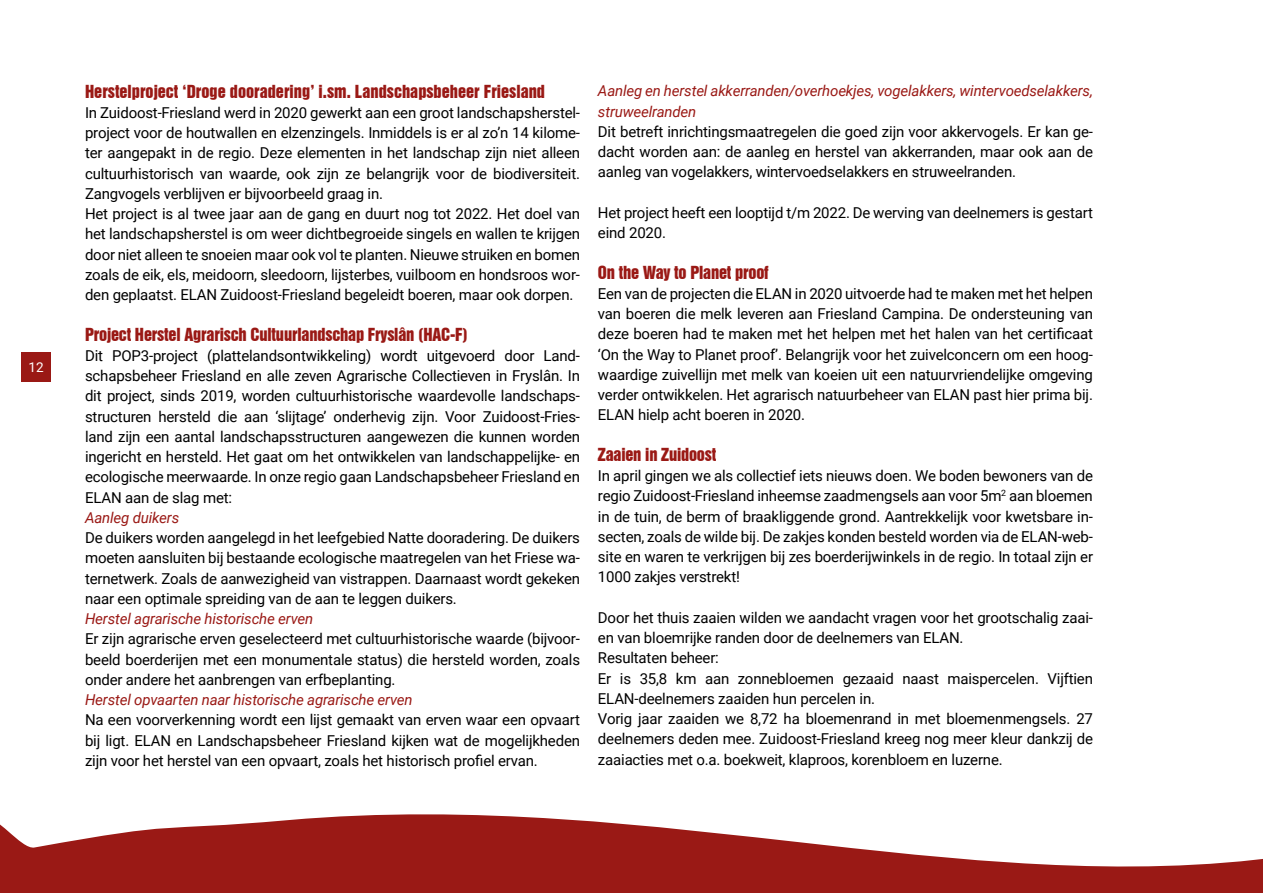
<style>
.page{position:relative;width:1263px;height:893px;background:#fff}
.page>*{position:absolute;margin:0;border:0;box-sizing:border-box;transform-origin:0 0}
.t1{font:16.5px "Swiss 921 BT Regular A";letter-spacing:-.01em;color:#9a1915}
.t2{font:15px/20.2px "Roboto";letter-spacing:-.01em;color:#000;text-align:justify}
.t3{font:italic 15px/20.2px "Roboto";letter-spacing:-.01em;color:#9a1915}
.t4{font:13.5px "Roboto";color:#fff}
</style>
<div class="page">
<div style="left:21px;top:352px;width:30px;height:30px;background:#9a1915"></div>
<svg style="left:0;top:814px;width:1263px;height:79px;fill:#9a1915"></svg>
<p class="t4" style="left:29px;top:358px;width:17px">12</p>
<p class="t1" style="left:85px;top:80px;width:462px">Herstelproject ‘Droge dooradering’ i.sm. Landschapsbeheer Friesland</p>
<p class="t2" style="left:85px;top:102px;width:497px;text-align:left">In Zuidoost-Friesland werd in 2020 gewerkt aan een groot landschapsherstel&shy;project voor de houtwallen en elzenzingels. Inmiddels is er al zo’n 14 kilome&shy;ter aangepakt in de regio. Deze elementen in het landschap zijn niet alleen cultuurhistorisch van waarde, ook zijn ze belangrijk voor de biodiversiteit.<br>Zangvogels verblijven er bijvoorbeeld graag in.<br>Het project is al twee jaar aan de gang en duurt nog tot 2022. Het doel van het landschapsherstel is om weer dichtbegroeide singels en wallen te krijgen door niet alleen te snoeien maar ook vol te planten. Nieuwe struiken en bomen zoals de eik, els, meidoorn, sleedoorn, lijsterbes, vuilboom en hondsroos wor&shy;den geplaatst. ELAN Zuidoost-Friesland begeleidt boeren, maar ook dorpen.</p>
<p class="t1" style="left:85px;top:323px;width:384px">Project Herstel Agrarisch Cultuurlandschap Fryslân (HAC-F)</p>
<p class="t2" style="left:85px;top:345px;width:497px">Dit POP3-project (plattelandsontwikkeling) wordt uitgevoerd door Land&shy;schapsbeheer Friesland en alle zeven Agrarische Collectieven in Fryslân. In dit project, sinds 2019, worden cultuurhistorische waardevolle landschaps&shy;structuren hersteld die aan ‘slijtage’ onderhevig zijn. Voor Zuidoost-Fries&shy;land zijn een aantal landschapsstructuren aangewezen die kunnen worden ingericht en hersteld. Het gaat om het ontwikkelen van landschappelijke- en ecologische meerwaarde. In onze regio gaan Landschapsbeheer Friesland en ELAN aan de slag met:</p>
<p class="t3" style="left:85px;top:507px;width:96px">Aanleg duikers</p>
<p class="t2" style="left:85px;top:527px;width:496px">De duikers worden aangelegd in het leefgebied Natte dooradering. De duikers moeten aansluiten bij bestaande ecologische maatregelen van het Friese wa&shy;ternetwerk. Zoals de aanwezigheid van vistrappen. Daarnaast wordt gekeken naar een optimale spreiding van de aan te leggen duikers.</p>
<p class="t3" style="left:85px;top:608px;width:230px">Herstel agrarische historische erven</p>
<p class="t2" style="left:85px;top:628px;width:497px">Er zijn agrarische erven geselecteerd met cultuurhistorische waarde (bijvoor&shy;beeld boerderijen met een monumentale status) die hersteld worden, zoals onder andere het aanbrengen van erfbeplanting.</p>
<p class="t3" style="left:85px;top:689px;width:329px">Herstel opvaarten naar historische agrarische erven</p>
<p class="t2" style="left:85px;top:709px;width:496px">Na een voorverkenning wordt een lijst gemaakt van erven waar een opvaart bij ligt. ELAN en Landschapsbeheer Friesland kijken wat de mogelijkheden zijn voor het herstel van een opvaart, zoals het historisch profiel ervan.</p>
<p class="t3" style="left:598px;top:80px;width:496px">Aanleg en herstel akkerranden/overhoekjes, vogelakkers, wintervoedselakkers, struweelranden</p>
<p class="t2" style="left:598px;top:121px;width:496px">Dit betreft inrichtingsmaatregelen die goed zijn voor akkervogels. Er kan ge&shy;dacht worden aan: de aanleg en herstel van akkerranden, maar ook aan de aanleg van vogelakkers, wintervoedselakkers en struweelranden.</p>
<p class="t2" style="left:598px;top:202px;width:496px">Het project heeft een looptijd t/m 2022. De werving van deelnemers is gestart eind 2020.</p>
<p class="t1" style="left:598px;top:261px;width:172px">On the Way to Planet proof</p>
<p class="t2" style="left:598px;top:283px;width:496px">Een van de projecten die ELAN in 2020 uitvoerde had te maken met het helpen van boeren die melk leveren aan Friesland Campina. De ondersteuning van deze boeren had te maken met het helpen met het halen van het certificaat ‘On the Way to Planet proof’. Belangrijk voor het zuivelconcern om een hoog&shy;waardige zuivellijn met melk van koeien uit een natuurvriendelijke omgeving verder ontwikkelen. Het agrarisch natuurbeheer van ELAN past hier prima bij.<br>ELAN hielp acht boeren in 2020.</p>
<p class="t1" style="left:598px;top:444px;width:120px">Zaaien in Zuidoost</p>
<p class="t2" style="left:598px;top:465px;width:497px">In april gingen we als collectief iets nieuws doen. We boden bewoners van de regio Zuidoost-Friesland inheemse zaadmengsels aan voor 5m<sup>2</sup> aan bloemen in de tuin, de berm of braakliggende grond. Aantrekkelijk voor kwetsbare in&shy;secten, zoals de wilde bij. De zakjes konden besteld worden via de ELAN-web&shy;site en waren te verkrijgen bij zes boerderijwinkels in de regio. In totaal zijn er 1000 zakjes verstrekt!</p>
<p class="t2" style="left:598px;top:607px;width:496px;text-align:left">Door het thuis zaaien wilden we aandacht vragen voor het grootschalig zaai&shy;en van bloemrijke randen door de deelnemers van ELAN.<br>Resultaten beheer:<br>Er is 35,8 km aan zonnebloemen gezaaid naast maispercelen. Vijftien ELAN-deelnemers zaaiden hun percelen in.<br>Vorig jaar zaaiden we 8,72 ha bloemenrand in met bloemenmengsels. 27 deelnemers deden mee. Zuidoost-Friesland kreeg nog meer kleur dankzij de zaaiacties met o.a. boekweit, klaproos, korenbloem en luzerne.</p>
</div>
